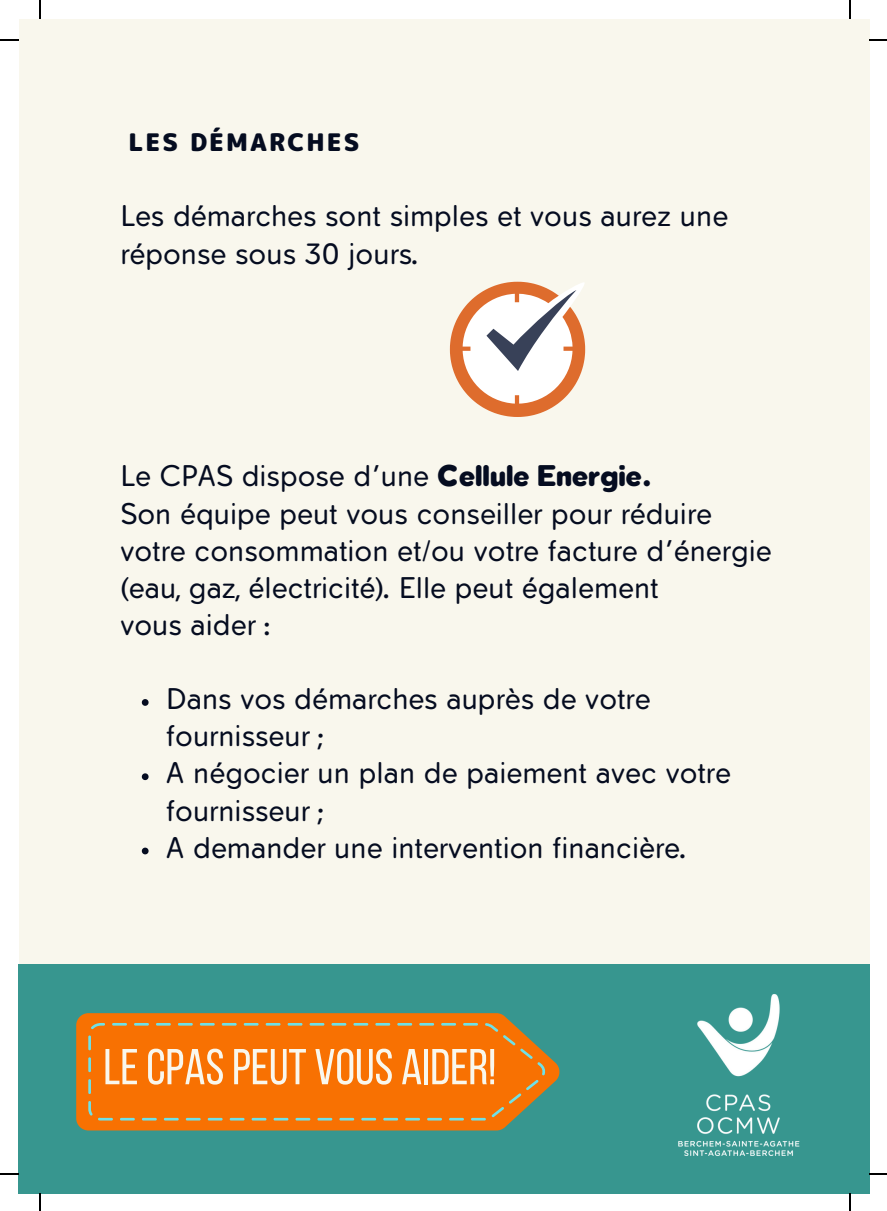
<style>
.page{position:relative;width:887px;height:1211px;background:#fff}
.page>*{position:absolute;margin:0;border:0;box-sizing:border-box;transform-origin:0 0}
.t1{font:50.4px "Bebas Neue";color:#f9f7ed}
.t2{font:27px/37.1px "Tabarra Pro Round";color:#050c20}
.t3{font:24.07px "rounded mplus 1 p black";letter-spacing:.085em;color:#050c20}
.s1{font-weight:900}
</style>
<div class="page">
<div style="left:19px;top:19px;width:850px;height:1174px;background:#f9f7ed"></div>
<div style="left:19px;top:964px;width:850px;height:229px;background:#37968f"></div>
<svg style="left:142px;top:699px;width:6px;height:7px"></svg>
<svg style="left:142px;top:773px;width:6px;height:7px"></svg>
<svg style="left:142px;top:847px;width:6px;height:7px"></svg>
<svg style="left:76px;top:1013px;width:484px;height:117px;fill:#f87102"></svg>
<svg style="left:88px;top:1023px;width:458px;height:97px;background:#ee760e"></svg>
<img style="left:678px;top:994px;width:122px;height:162px">
<svg style="left:450px;top:281px;width:136px;height:136px"></svg>
<svg style="left:39px;top:0;width:1px;height:19px"></svg>
<svg style="left:0;top:39px;width:19px;height:2px"></svg>
<svg style="left:849px;top:0;width:1px;height:19px"></svg>
<svg style="left:869px;top:39px;width:18px;height:2px"></svg>
<svg style="left:39px;top:1193px;width:1px;height:18px"></svg>
<svg style="left:0;top:1173px;width:19px;height:2px"></svg>
<svg style="left:849px;top:1193px;width:1px;height:18px"></svg>
<svg style="left:869px;top:1173px;width:18px;height:2px"></svg>
<p class="t3" style="left:128px;top:126px;width:232px">LES DÉMARCHES</p>
<p class="t2" style="left:120px;top:200px;width:609px">Les démarches sont simples et vous aurez une réponse sous 30 jours.</p>
<p class="t2" style="left:120px;top:460px;width:532px">Le CPAS dispose d’une <span class="s1">Cellule Energie.</span></p>
<p class="t2" style="left:120px;top:497px;width:652px">Son équipe peut vous conseiller pour réduire votre consommation et/ou votre facture d’énergie (eau, gaz, électricité). Elle peut également</p>
<p class="t2" style="left:120px;top:609px;width:151px">vous aider :</p>
<p class="t2" style="left:166px;top:683px;width:486px">Dans vos démarches auprès de votre fournisseur ;</p>
<p class="t2" style="left:166px;top:757px;width:566px">A négocier un plan de paiement avec votre fournisseur ;</p>
<p class="t2" style="left:166px;top:831px;width:521px">A demander une intervention financière.</p>
<p class="t1" style="left:103px;top:1046px;width:394px">LECPASPEUT VOUS AIDER!</p>
</div>
